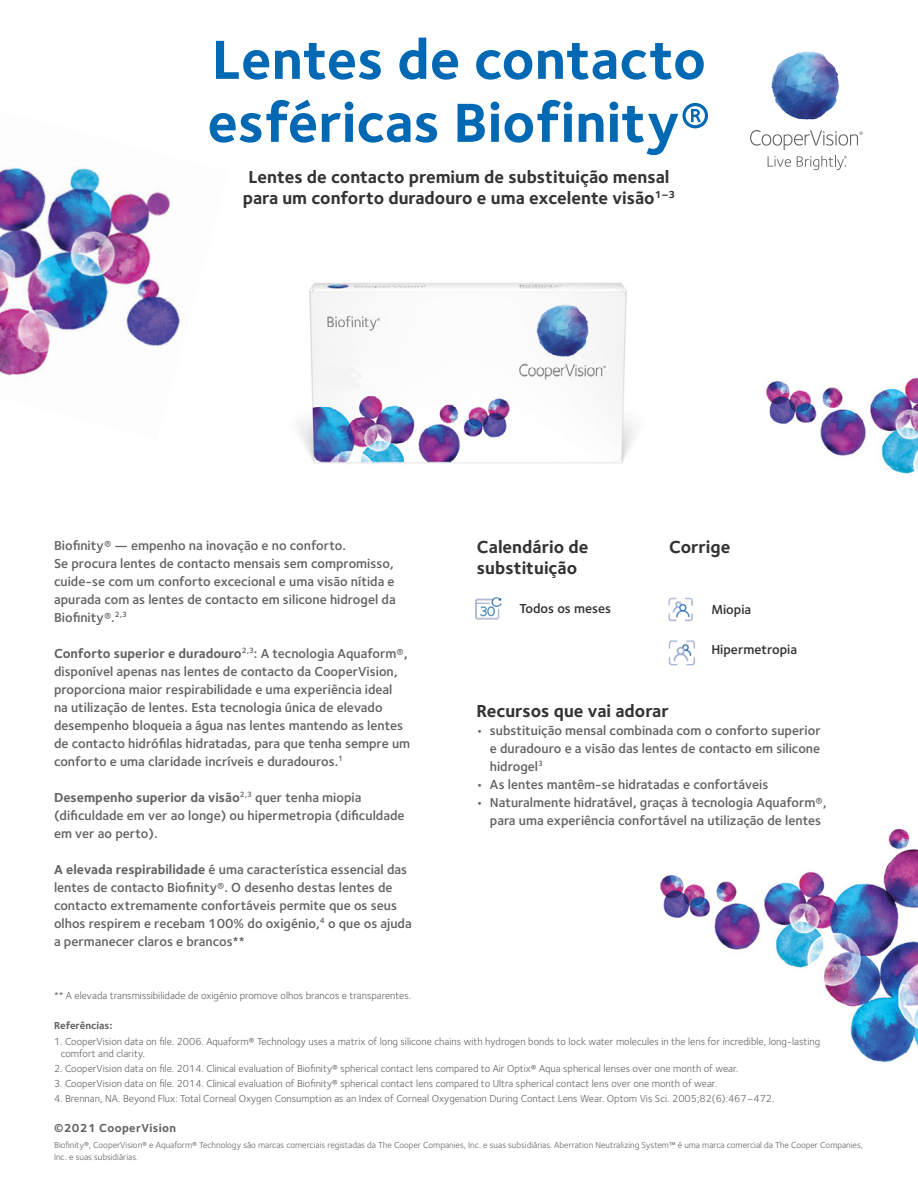
<style>
.page{position:relative;width:918px;height:1188px;background:#fff}
.page>*{position:absolute;margin:0;border:0;box-sizing:border-box;transform-origin:0 0}
.t1{font:700 57px/63px "Foundry Sterling OT3";color:#0168b3}
.Header_B{font:700 18px/21px "Foundry Sterling OT3";color:#323332;text-align:center}
.Header_C{font:700 18px/21px "Foundry Sterling OT3";color:#323332}
.body{font:600 13.5px/18px "Foundry Sterling OT3";color:#636366}
.icon_labels{font:600 13.5px "Foundry Sterling OT3";color:#323332}
.t2{font:700 12px "Foundry Sterling OT3";letter-spacing:.03em;color:#636366}
.references{font:10.5px/12px "Foundry Sterling OT3";color:#636366}
.references-2{font:700 10.5px "Foundry Sterling OT3";color:#636366}
.trademark_note{font:9px/12px "Foundry Sterling OT3";color:#636366}
.s1{font-weight:700}
</style>
<div class="page">
<img style="left:0;top:167px;width:181px;height:209px">
<img style="left:766px;top:377px;width:152px;height:97px">
<img style="left:660px;top:828px;width:258px;height:235px">
<img style="left:299px;top:282px;width:336px;height:182px">
<img style="left:771px;top:52px;width:68px;height:68px">
<svg style="left:768px;top:156px;width:23px;height:11px"></svg>
<svg style="left:750px;top:130px;width:113px;height:20px"></svg>
<svg style="left:797px;top:156px;width:50px;height:14px"></svg>
<img style="left:475px;top:597px;width:27px;height:23px">
<img style="left:668px;top:597px;width:25px;height:25px">
<img style="left:668px;top:640px;width:27px;height:26px">
<p class="t1" style="left:207px;top:25px;width:505px">Lentes de contacto esféricas Biofinity®</p>
<p class="Header_B" style="left:243px;top:166px;width:434px">Lentes de contacto premium de substituição mensal para um conforto duradouro e uma excelente visão<sup>1–3</sup></p>
<p class="body" style="left:54px;top:535px;width:294px">Biofinity® — empenho na inovação e no conforto.</p>
<p class="body" style="left:54px;top:553px;width:343px">Se procura lentes de contacto mensais sem compromisso, cuide-se com um conforto excecional e uma visão nítida e apurada com as lentes de contacto em silicone hidrogel da Biofinity®.<sup>2,3</sup></p>
<p class="body" style="left:54px;top:643px;width:358px"><span class="s1">Conforto superior e duradouro</span><sup>2,3</sup>: A tecnologia Aquaform®, disponível apenas nas lentes de contacto da CooperVision, proporciona maior respirabilidade e uma experiência ideal<br>na utilização de lentes. Esta tecnologia única de elevado desempenho bloqueia a água nas lentes mantendo as lentes de contacto hidrófilas hidratadas, para que tenha sempre um conforto e uma claridade incríveis e duradouros.<sup>1</sup></p>
<p class="body" style="left:54px;top:787px;width:352px"><span class="s1">Desempenho superior da visão</span><sup>2,3</sup> quer tenha miopia (dificuldade em ver ao longe) ou hipermetropia (dificuldade em ver ao perto).</p>
<p class="body" style="left:54px;top:859px;width:359px"><span class="s1">A elevada respirabilidade</span> é uma característica essencial das lentes de contacto Biofinity®. O desenho destas lentes de contacto extremamente confortáveis permite que os seus olhos respirem e recebam 100% do oxigénio,<sup>4</sup> o que os ajuda a permanecer claros e brancos**</p>
<p class="Header_C" style="left:477px;top:535px;width:113px">Calendário de substituição</p>
<p class="Header_C" style="left:669px;top:535px;width:63px">Corrige</p>
<p class="icon_labels" style="left:519px;top:598px;width:93px">Todos os meses</p>
<p class="icon_labels" style="left:711px;top:599px;width:41px">Miopia</p>
<p class="icon_labels" style="left:711px;top:639px;width:87px">Hipermetropia</p>
<p class="Header_C" style="left:476px;top:699px;width:194px">Recursos que vai adorar</p>
<p class="body" style="left:490px;top:720px;width:332px;text-align:justify;text-indent:-14px">• substituição mensal combinada com o conforto superior e duradouro e a visão das lentes de contacto em silicone hidrogel<sup>3</sup></p>
<p class="body" style="left:476px;top:774px;width:294px">• As lentes mantêm-se hidratadas e confortáveis</p>
<p class="body" style="left:476px;top:792px;width:352px;text-align:center">• Naturalmente hidratável, graças à tecnologia Aquaform®, para uma experiência confortável na utilização de lentes</p>
<p class="references" style="left:54px;top:989px;width:359px">** A elevada transmissibilidade de oxigénio promove olhos brancos e transparentes.</p>
<p class="references-2" style="left:54px;top:1017px;width:60px">Referências:</p>
<p class="references" style="left:61px;top:1034px;width:761px;text-indent:-7px">1. CooperVision data on file. 2006. Aquaform® Technology uses a matrix of long silicone chains with hydrogen bonds to lock water molecules in the lens for incredible, long-lasting comfort and clarity.</p>
<p class="references" style="left:54px;top:1062px;width:686px">2. CooperVision data on file. 2014. Clinical evaluation of Biofinity® spherical contact lens compared to Air Optix® Aqua spherical lenses over one month of wear.</p>
<p class="references" style="left:54px;top:1077px;width:665px">3. CooperVision data on file. 2014. Clinical evaluation of Biofinity® spherical contact lens compared to Ultra spherical contact lens over one month of wear.</p>
<p class="references" style="left:54px;top:1092px;width:722px">4. Brennan, NA. Beyond Flux: Total Corneal Oxygen Consumption as an Index of Corneal Oxygenation During Contact Lens Wear. Optom Vis Sci. 2005;82(6):467–472.</p>
<p class="t2" style="left:54px;top:1119px;width:124px">©2021 CooperVision</p>
<p class="trademark_note" style="left:54px;top:1138px;width:810px">Biofinity®, CooperVision® e Aquaform® Technology são marcas comerciais registadas da The Cooper Companies, Inc. e suas subsidiárias. Aberration Neutralizing System™ é uma marca comercial da The Cooper Companies,<br>Inc. e suas subsidiárias.</p>
</div>
